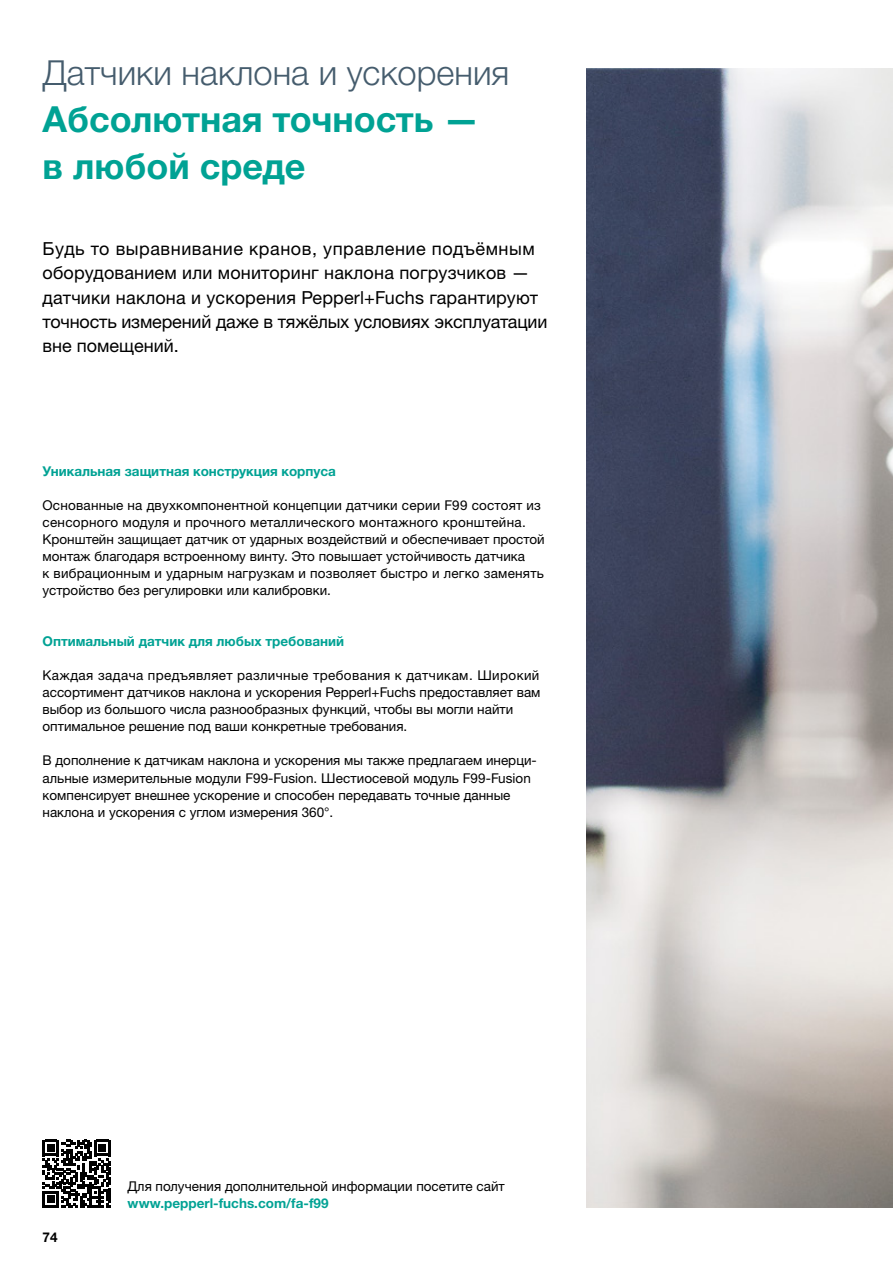
<style>
.page{position:relative;width:893px;height:1263px;background:#fff}
.page>*{position:absolute;margin:0;border:0;box-sizing:border-box;transform-origin:0 0}
.t1{font:700 36px/46.8px "Helvetica Neue LTW1 G";color:#00a294}
.t2{font:300 34.5px "Helvetica Neue LTW1 G";color:#455c6d}
.t3{font:18px/24.3px "Helvetica Neue LTW1 G";letter-spacing:.01em;color:#000}
.t4{font:13.5px/17px "Helvetica Neue LTW1 G";color:#000}
.t5{font:700 13.5px "Helvetica Neue LTW1 G";color:#00a294}
.t6{font:700 13.5px "Helvetica Neue LTW1 G";color:#000}
</style>
<div class="page">
<img style="left:587px;top:68px;width:306px;height:1140px">
<svg style="left:43px;top:1140px;width:68px;height:68px"></svg>
<h2 class="t2" style="left:43px;top:52px;width:468px">Датчики наклона и ускорения</h2>
<h1 class="t1" style="left:43px;top:95px;width:439px">Абсолютная точность — в любой среде</h1>
<h3 class="t3" style="left:43px;top:236px;width:506px">Будь то выравнивание кранов, управление подъёмным оборудованием или мониторинг наклона погрузчиков — датчики наклона и ускорения Pepperl+Fuchs гарантируют точность измерений даже в тяжёлых условиях эксплуатации вне помещений.</h3>
<p class="t5" style="left:43px;top:463px;width:295px">Уникальная защитная конструкция корпуса</p>
<p class="t4" style="left:43px;top:497px;width:504px">Основанные на двухкомпонентной концепции датчики серии F99 состоят из сенсорного модуля и прочного металлического монтажного кронштейна.<br>Кронштейн защищает датчик от ударных воздействий и обеспечивает простой монтаж благодаря встроенному винту. Это повышает устойчивость датчика<br>к вибрационным и ударным нагрузкам и позволяет быстро и легко заменять устройство без регулировки или калибровки.</p>
<p class="t5" style="left:43px;top:633px;width:303px">Оптимальный датчик для любых требований</p>
<p class="t4" style="left:43px;top:667px;width:499px">Каждая задача предъявляет различные требования к датчикам. Широкий ассортимент датчиков наклона и ускорения Pepperl+Fuchs предоставляет вам выбор из большого числа разнообразных функций, чтобы вы могли найти оптимальное решение под ваши конкретные требования.</p>
<p class="t4" style="left:43px;top:752px;width:496px">В дополнение к датчикам наклона и ускорения мы также предлагаем инерци&shy;альные измерительные модули F99-Fusion. Шестиосевой модуль F99-Fusion компенсирует внешнее ускорение и способен передавать точные данные наклона и ускорения с углом измерения 360°.</p>
<p class="t6" style="left:43px;top:1228px;width:17px">74</p>
<p class="t4" style="left:128px;top:1177px;width:379px">Для получения дополнительной информации посетите сайт</p>
<p class="t5" style="left:128px;top:1194px;width:202px">www.pepperl-fuchs.com/fa-f99</p>
</div>
